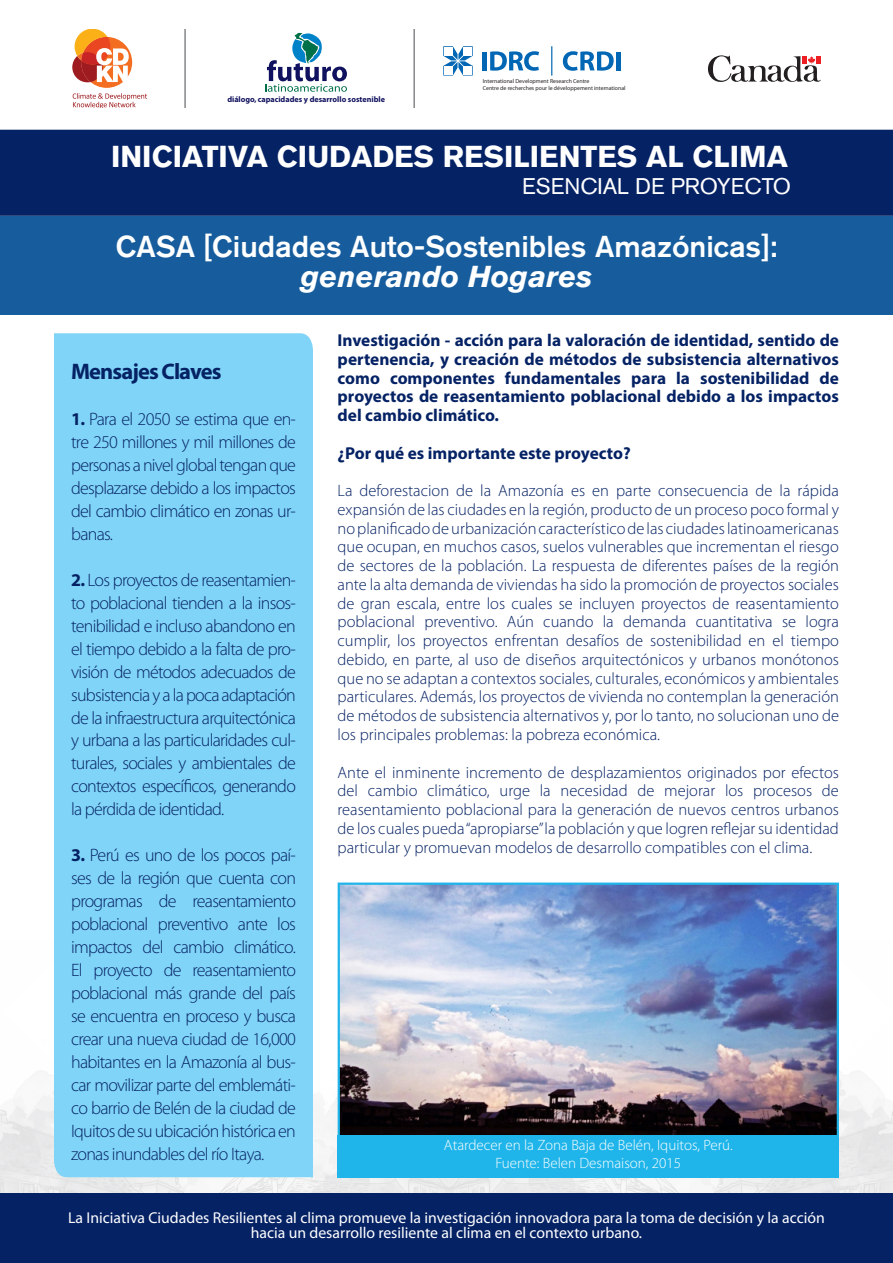
<style>
.page{position:relative;width:893px;height:1263px;background:#fff}
.page>*{position:absolute;margin:0;border:0;box-sizing:border-box;transform-origin:0 0}
.t1{font:500 30px "Akzidenz Grotesk BQ";color:#fff}
.t2{font:700 30px "Akzidenz Grotesk BQ";color:#fff}
.t3{font:italic 700 30px "Akzidenz Grotesk BQ";color:#fff}
.t4{font:22.5px "Akzidenz Grotesk BQ";color:#fff}
.t5{font:700 22.5px "Myriad Pro";letter-spacing:-.04em;color:#052265}
.t6{font:300 18px/23px "Myriad Pro";letter-spacing:-.04em;color:#052265;text-align:justify}
.No_Spacing{font:700 17.25px/18.8px "Myriad Pro";color:#052265;text-align:justify}
.No_Spacing-2{font:300 16.5px/18.8px "Myriad Pro";color:#052265;text-align:justify}
.No_Spacing-3{font:15.75px/15px "Myriad Pro";color:#fff;text-align:center}
.No_Spacing-4{font:300 15px "Myriad Pro";color:#fff}
.t7{font:700 8.1px "Myriad Pro";color:#11125f}
.t8{font:5.85px/6.4px "Myriad Pro";color:#231f20}
.s1{font-weight:700}
</style>
<div class="page">
<img style="left:0;top:931px;width:893px;height:262px">
<div style="left:0;top:1193px;width:893px;height:70px;background:#052265"></div>
<div style="left:0;top:216px;width:893px;height:99px;background:#175d9e"></div>
<div style="left:0;top:130px;width:893px;height:86px;background:#052265"></div>
<svg style="left:708px;top:55px;width:113px;height:27px"></svg>
<svg style="left:443px;top:46px;width:30px;height:30px"></svg>
<hr style="left:483px;top:52px;width:4px;height:18px;background:#0166b3">
<svg style="left:490px;top:51px;width:49px;height:20px"></svg>
<svg style="left:563px;top:51px;width:51px;height:20px"></svg>
<hr style="left:616px;top:52px;width:4px;height:18px;background:#0166b3">
<hr style="left:551px;top:46px;width:1px;height:30px;background:#0166b3">
<div style="left:444px;top:47px;width:9px;height:9px;background:#fff"></div>
<div style="left:463px;top:47px;width:9px;height:9px;background:#fff"></div>
<div style="left:444px;top:66px;width:9px;height:9px;background:#fff"></div>
<div style="left:463px;top:66px;width:9px;height:9px;background:#fff"></div>
<svg style="left:73px;top:93px;width:74px;height:15px"></svg>
<div style="left:81px;top:37px;width:51px;height:51px;background:#f36e21;border-radius:50%"></div>
<svg style="left:72px;top:30px;width:57px;height:52px"></svg>
<svg style="left:265px;top:33px;width:82px;height:59px"></svg>
<hr style="left:185px;top:30px;width:1px;height:78px;background:#484b4d">
<hr style="left:414px;top:30px;width:1px;height:78px;background:#484b4d">
<div style="left:54px;top:333px;width:259px;height:844px;background:#80d4f7"></div>
<img style="left:341px;top:885px;width:495px;height:250px">
<div style="left:338px;top:882px;width:501px;height:294px;border:2px solid #1fb5ea"></div>
<div style="left:338px;top:1135px;width:501px;height:42px;background:#1fb5ea"></div>
<p class="t7" style="left:227px;top:94px;width:159px">diálogo, capacidades y desarrollo sostenible</p>
<p class="t8" style="left:483px;top:78px;width:144px">International Development Research Centre<br>Centre de recherches pour le développement international</p>
<p class="t2" style="left:111px;top:140px;width:678px">INICIATIVA CIUDADES RESILIENTES AL CLIMA</p>
<p class="t4" style="left:522px;top:173px;width:270px">ESENCIAL DE PROYECTO</p>
<p class="t1" style="left:116px;top:228px;width:663px">CASA [Ciudades Auto-Sostenibles Amazónicas]:</p>
<p class="t3" style="left:301px;top:258px;width:293px">generando Hogares</p>
<p class="t5" style="left:71px;top:357px;width:152px">Mensajes Claves</p>
<p class="t6" style="left:71px;top:407px;width:226px"><span class="s1">1.</span> Para el 2050 se estima que en&shy;tre 250 millones y mil millones de personas a nivel global tengan que desplazarse debido a los impactos del cambio climático en zonas ur&shy;banas.</p>
<p class="t6" style="left:71px;top:568px;width:226px"><span class="s1">2.</span> Los proyectos de reasentamien&shy;to poblacional tienden a la insos&shy;tenibilidad e incluso abandono en el tiempo debido a la falta de pro&shy;visión de métodos adecuados de subsistencia y a la poca adaptación de la infraestructura arquitectónica y urbana a las particularidades cul&shy;turales, sociales y ambientales de contextos específicos, generando la pérdida de identidad.</p>
<p class="t6" style="left:71px;top:844px;width:226px"><span class="s1">3.</span> Perú es uno de los pocos paí&shy;ses de la región que cuenta con programas de reasentamiento poblacional preventivo ante los impactos del cambio climático.<br>El proyecto de reasentamiento poblacional más grande del país se encuentra en proceso y busca crear una nueva ciudad de 16,000 habitantes en la Amazonía al bus&shy;car movilizar parte del emblemáti&shy;co barrio de Belén de la ciudad de Iquitos de su ubicación histórica en zonas inundables del río Itaya.</p>
<p class="No_Spacing" style="left:338px;top:330px;width:503px">Investigación - acción para la valoración de identidad, sentido de pertenencia, y creación de métodos de subsistencia alternativos como componentes fundamentales para la sostenibilidad de proyectos de reasentamiento poblacional debido a los impactos del cambio climático.</p>
<p class="No_Spacing" style="left:338px;top:443px;width:295px">¿Por qué es importante este proyecto?</p>
<p class="No_Spacing-2" style="left:338px;top:481px;width:503px">La deforestacion de la Amazonía es en parte consecuencia de la rápida expansión de las ciudades en la región, producto de un proceso poco formal y no planificado de urbanización característico de las ciudades latinoamericanas que ocupan, en muchos casos, suelos vulnerables que incrementan el riesgo de sectores de la población. La respuesta de diferentes países de la región ante la alta demanda de viviendas ha sido la promoción de proyectos sociales de gran escala, entre los cuales se incluyen proyectos de reasentamiento poblacional preventivo. Aún cuando la demanda cuantitativa se logra cumplir, los proyectos enfrentan desafíos de sostenibilidad en el tiempo debido, en parte, al uso de diseños arquitectónicos y urbanos monótonos que no se adaptan a contextos sociales, culturales, económicos y ambientales particulares. Además, los proyectos de vivienda no contemplan la generación de métodos de subsistencia alternativos y, por lo tanto, no solucionan uno de los principales problemas: la pobreza económica.</p>
<p class="No_Spacing-2" style="left:338px;top:762px;width:503px">Ante el inminente incremento de desplazamientos originados por efectos del cambio climático, urge la necesidad de mejorar los procesos de reasentamiento poblacional para la generación de nuevos centros urbanos de los cuales pueda “apropiarse” la población y que logren reflejar su identidad particular y promuevan modelos de desarrollo compatibles con el clima.</p>
<p class="No_Spacing-4" style="left:444px;top:1136px;width:290px">Atardecer en la Zona Baja de Belén, Iquitos, Perú.</p>
<p class="No_Spacing-4" style="left:495px;top:1154px;width:187px">Fuente: Belen Desmaison, 2015</p>
<p class="No_Spacing-3" style="left:68px;top:1209px;width:758px">La Iniciativa Ciudades Resilientes al clima promueve la investigación innovadora para la toma de decisión y la acción hacia un desarrollo resiliente al clima en el contexto urbano.</p>
</div>
